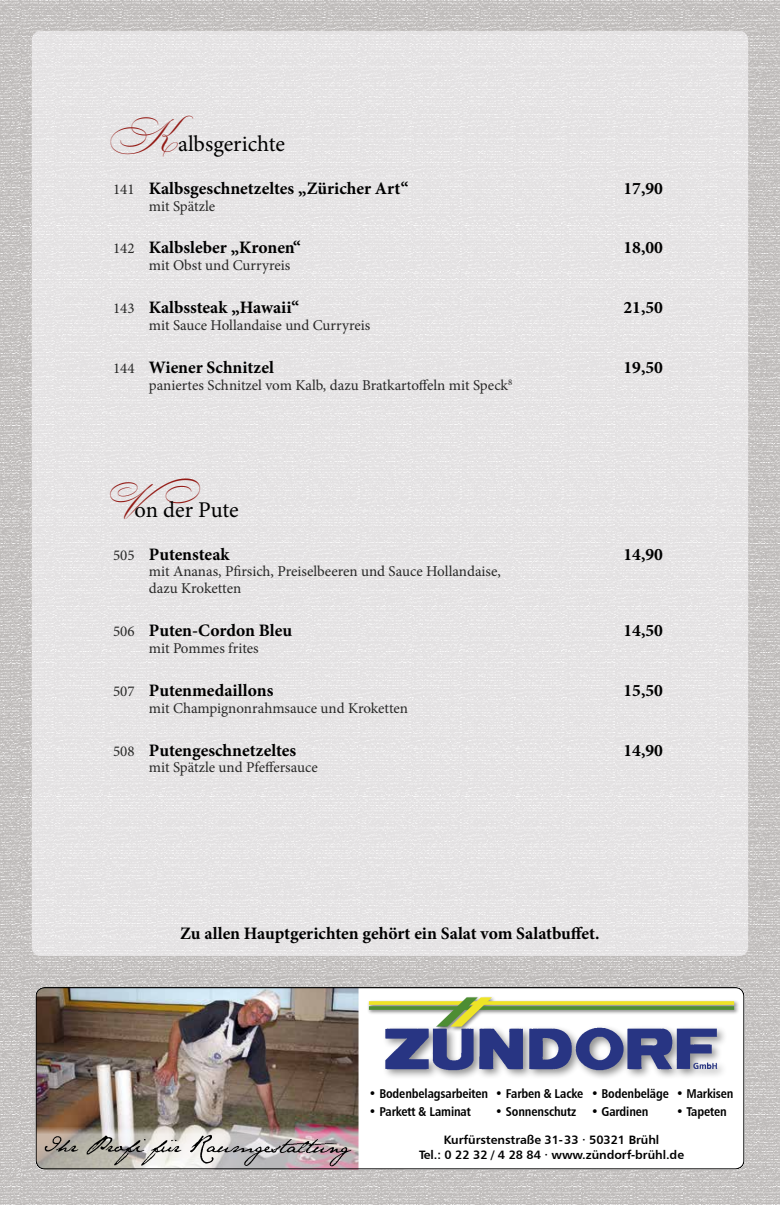
<style>
.page{position:relative;width:780px;height:1205px;background:#fff}
.page>*{position:absolute;margin:0;border:0;box-sizing:border-box;transform-origin:0 0}
.t1{font:22.5px "Minion Pro";color:#000}
.t2{font:700 17.5px "Minion Pro";color:#000}
.t3{font:15px/16.9px "Minion Pro";color:#282827}
.t4{font:12.75px "Humanist 777 BT Bold Condensed B";letter-spacing:-.01em;color:#000}
.t5{font:12.12px/15.1px "Humanist 777 BT Bold B";letter-spacing:-.005em;color:#000;text-align:center}
.s1{font-family:"Bickham Script Two";font-size:33.75px;color:#931914}
.s2{font-weight:400;font-size:15px;color:#282827}
</style>
<div class="page">
<img style="left:0;top:0;width:780px;height:1205px">
<img style="left:32px;top:31px;width:716px;height:925px">
<img style="left:35px;top:987px;width:709px;height:182px">
<p class="t1" style="left:106px;top:129px;width:180px"><span class="s1">K</span>albsgerichte</p>
<p class="t2" style="left:113px;top:176px;width:297px"><span class="s2">141</span> Kalbsgeschnetzeltes „Züricher Art“</p>
<p class="t2" style="left:623px;top:176px;width:41px">17,90</p>
<p class="t3" style="left:149px;top:197px;width:68px">mit Spätzle</p>
<p class="t2" style="left:113px;top:235px;width:189px"><span class="s2">142</span> Kalbsleber „Kronen“</p>
<p class="t2" style="left:623px;top:235px;width:41px">18,00</p>
<p class="t3" style="left:149px;top:257px;width:143px">mit Obst und Curryreis</p>
<p class="t2" style="left:113px;top:295px;width:187px"><span class="s2">143</span> Kalbssteak „Hawaii“</p>
<p class="t2" style="left:623px;top:295px;width:41px">21,50</p>
<p class="t3" style="left:149px;top:317px;width:223px">mit Sauce Hollandaise und Curryreis</p>
<p class="t2" style="left:113px;top:355px;width:162px"><span class="s2">144</span> Wiener Schnitzel</p>
<p class="t2" style="left:623px;top:355px;width:41px">19,50</p>
<p class="t3" style="left:149px;top:376px;width:365px">paniertes Schnitzel vom Kalb, dazu Bratkartoffeln mit Speck<sup>8</sup></p>
<p class="t1" style="left:106px;top:494px;width:134px"><span class="s1">V</span>on der Pute</p>
<p class="t2" style="left:113px;top:542px;width:118px"><span class="s2">505</span> Putensteak</p>
<p class="t2" style="left:623px;top:542px;width:41px">14,90</p>
<p class="t3" style="left:149px;top:563px;width:353px">mit Ananas, Pfirsich, Preiselbeeren und Sauce Hollandaise, dazu Kroketten</p>
<p class="t2" style="left:113px;top:618px;width:180px"><span class="s2">506</span> Puten-Cordon Bleu</p>
<p class="t2" style="left:623px;top:618px;width:41px">14,50</p>
<p class="t3" style="left:149px;top:640px;width:111px">mit Pommes frites</p>
<p class="t2" style="left:113px;top:678px;width:162px"><span class="s2">507</span> Putenmedaillons</p>
<p class="t2" style="left:623px;top:678px;width:41px">15,50</p>
<p class="t3" style="left:149px;top:699px;width:261px">mit Champignonrahmsauce und Kroketten</p>
<p class="t2" style="left:113px;top:737px;width:185px"><span class="s2">508</span> Putengeschnetzeltes</p>
<p class="t2" style="left:623px;top:737px;width:41px">14,90</p>
<p class="t3" style="left:149px;top:759px;width:170px">mit Spätzle und Pfeffersauce</p>
<p class="t2" style="left:180px;top:921px;width:421px">Zu allen Hauptgerichten gehört ein Salat vom Salatbuffet.</p>
<p class="t4" style="left:369px;top:1085px;width:121px">• Bodenbelagsarbeiten</p>
<p class="t4" style="left:369px;top:1103px;width:103px">• Parkett &amp; Laminat</p>
<p class="t4" style="left:495px;top:1085px;width:89px">• Farben &amp; Lacke</p>
<p class="t4" style="left:495px;top:1103px;width:82px">• Sonnenschutz</p>
<p class="t5" style="left:419px;top:1132px;width:266px">Kurfürstenstraße 31-33 · 50321 Brühl<br>Tel.: 0 22 32 / 4 28 84 · www.zündorf-brühl.de</p>
<p class="t4" style="left:591px;top:1085px;width:79px">• Bodenbeläge</p>
<p class="t4" style="left:591px;top:1103px;width:59px">• Gardinen</p>
<p class="t4" style="left:676px;top:1085px;width:59px">• Markisen</p>
<p class="t4" style="left:676px;top:1103px;width:52px">• Tapeten</p>
</div>
